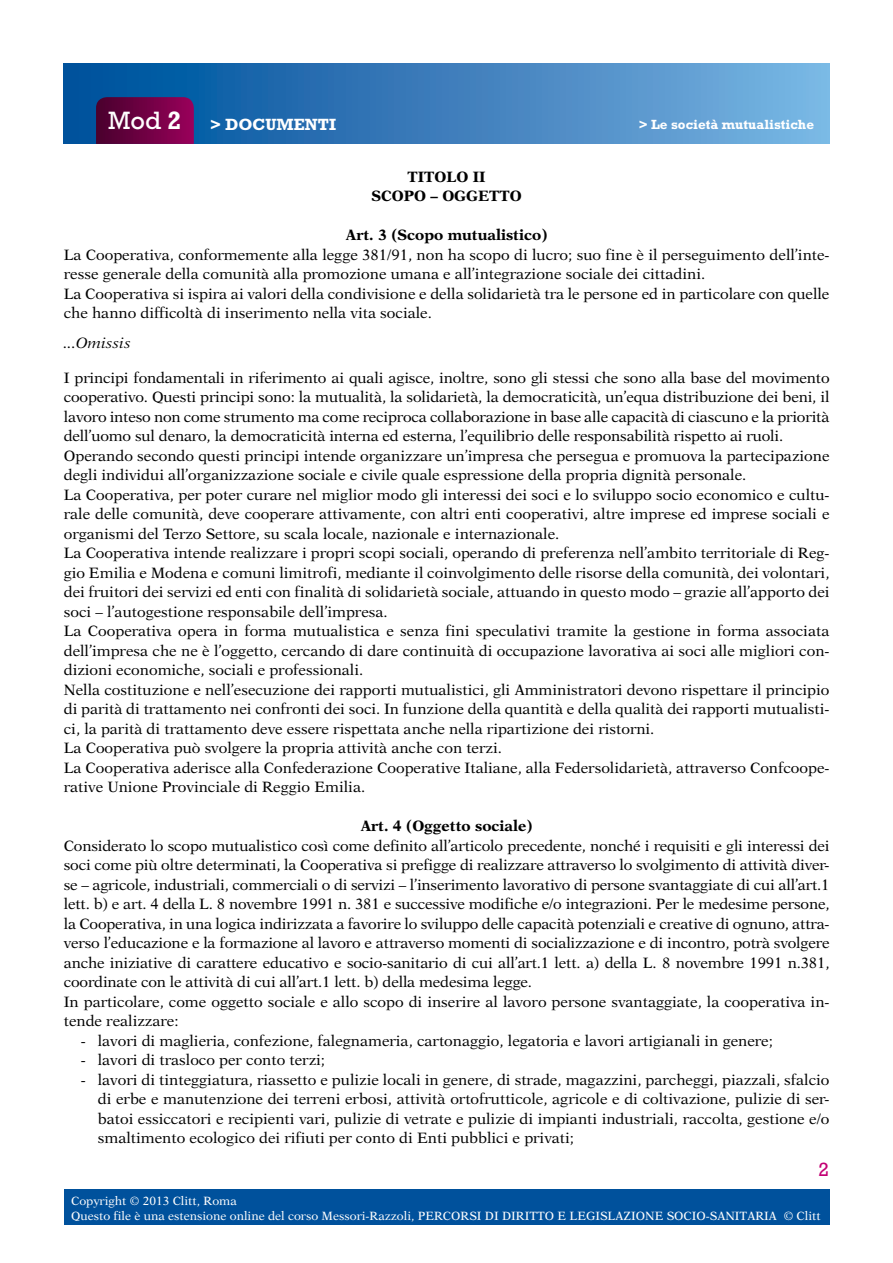
<style>
.page{position:relative;width:893px;height:1263px;background:#fff}
.page>*{position:absolute;margin:0;border:0;box-sizing:border-box;transform-origin:0 0}
.t1{font:19.5px "Rockwell Std";color:#c30074}
.t2{font:700 16.5px "Rockwell Std";color:#fff}
.t3{font:15px/19.5px "New Aster LT Std";color:#000}
.t4{font:700 15px/19.5px "New Aster LT Std";color:#000;text-align:center}
.t5{font:italic 15px "New Aster LT Std";color:#000}
.t6{font:700 13.5px "Rockwell Std";color:#fff}
.t7{font:12px/15px "New Aster LT Std";color:#fff}
.s1{font-weight:400;font-size:25.5px}
.s2{font-size:25.5px}
</style>
<div class="page">
<div style="left:64px;top:1189px;width:765px;height:36px;background:#00519c"></div>
<div style="left:64px;top:63px;width:765px;height:81px;background:linear-gradient(to right,#004c99,#7eb4e2)"></div>
<svg style="left:96px;top:97px;width:98px;height:47px;background:#6e0145"></svg>
<p class="t2" style="left:108px;top:114px;width:229px"><span class="s1">Mod</span> <span class="s2">2</span> &gt; DOCUMENTI</p>
<p class="t6" style="left:639px;top:116px;width:177px">&gt; Le società mutualistiche</p>
<p class="t4" style="left:371px;top:167px;width:152px">TITOLO II<br>SCOPO – OGGETTO</p>
<p class="t4" style="left:346px;top:225px;width:203px">Art. 3 (Scopo mutualistico)</p>
<p class="t3" style="left:64px;top:245px;width:767px">La Cooperativa, conformemente alla legge 381/91, non ha scopo di lucro; suo fine è il perseguimento dell’inte&shy;resse generale della comunità alla promozione umana e all’integrazione sociale dei cittadini.<br>La Cooperativa si ispira ai valori della condivisione e della solidarietà tra le persone ed in particolare con quelle che hanno difficoltà di inserimento nella vita sociale.</p>
<p class="t5" style="left:64px;top:334px;width:69px">...Omissis</p>
<p class="t3" style="left:64px;top:368px;width:767px">I principi fondamentali in riferimento ai quali agisce, inoltre, sono gli stessi che sono alla base del movimento cooperativo. Questi principi sono: la mutualità, la solidarietà, la democraticità, un’equa distribuzione dei beni, il lavoro inteso non come strumento ma come reciproca collaborazione in base alle capacità di ciascuno e la priorità dell’uomo sul denaro, la democraticità interna ed esterna, l’equilibrio delle responsabilità rispetto ai ruoli.<br>Operando secondo questi principi intende organizzare un’impresa che persegua e promuova la partecipazione degli individui all’organizzazione sociale e civile quale espressione della propria dignità personale.<br>La Cooperativa, per poter curare nel miglior modo gli interessi dei soci e lo sviluppo socio economico e cultu&shy;rale delle comunità, deve cooperare attivamente, con altri enti cooperativi, altre imprese ed imprese sociali e organismi del Terzo Settore, su scala locale, nazionale e internazionale.<br>La Cooperativa intende realizzare i propri scopi sociali, operando di preferenza nell’ambito territoriale di Reg&shy;gio Emilia e Modena e comuni limitrofi, mediante il coinvolgimento delle risorse della comunità, dei volontari, dei fruitori dei servizi ed enti con finalità di solidarietà sociale, attuando in questo modo – grazie all’apporto dei soci – l’autogestione responsabile dell’impresa.<br>La Cooperativa opera in forma mutualistica e senza fini speculativi tramite la gestione in forma associata dell’impresa che ne è l’oggetto, cercando di dare continuità di occupazione lavorativa ai soci alle migliori con&shy;dizioni economiche, sociali e professionali.<br>Nella costituzione e nell’esecuzione dei rapporti mutualistici, gli Amministratori devono rispettare il principio di parità di trattamento nei confronti dei soci. In funzione della quantità e della qualità dei rapporti mutualisti&shy;ci, la parità di trattamento deve essere rispettata anche nella ripartizione dei ristorni.<br>La Cooperativa può svolgere la propria attività anche con terzi.<br>La Cooperativa aderisce alla Confederazione Cooperative Italiane, alla Federsolidarietà, attraverso Confcoope&shy;rative Unione Provinciale di Reggio Emilia.</p>
<p class="t4" style="left:361px;top:816px;width:173px">Art. 4 (Oggetto sociale)</p>
<p class="t3" style="left:64px;top:836px;width:767px">Considerato lo scopo mutualistico così come definito all’articolo precedente, nonché i requisiti e gli interessi dei soci come più oltre determinati, la Cooperativa si prefigge di realizzare attraverso lo svolgimento di attività diver&shy;se – agricole, industriali, commerciali o di servizi – l’inserimento lavorativo di persone svantaggiate di cui all’art.1 lett. b) e art. 4 della L. 8 novembre 1991 n. 381 e successive modifiche e/o integrazioni. Per le medesime persone, la Cooperativa, in una logica indirizzata a favorire lo sviluppo delle capacità potenziali e creative di ognuno, attra&shy;verso l’educazione e la formazione al lavoro e attraverso momenti di socializzazione e di incontro, potrà svolgere anche iniziative di carattere educativo e socio-sanitario di cui all’art.1 lett. a) della L. 8 novembre 1991 n.381, coordinate con le attività di cui all’art.1 lett. b) della medesima legge.<br>In particolare, come oggetto sociale e allo scopo di inserire al lavoro persone svantaggiate, la cooperativa in&shy;tende realizzare:</p>
<p class="t3" style="left:81px;top:1031px;width:694px">- lavori di maglieria, confezione, falegnameria, cartonaggio, legatoria e lavori artigianali in genere;</p>
<p class="t3" style="left:81px;top:1050px;width:246px">- lavori di trasloco per conto terzi;</p>
<p class="t3" style="left:98px;top:1070px;width:733px;text-align:justify;text-indent:-17px">- lavori di tinteggiatura, riassetto e pulizie locali in genere, di strade, magazzini, parcheggi, piazzali, sfalcio di erbe e manutenzione dei terreni erbosi, attività ortofrutticole, agricole e di coltivazione, pulizie di ser&shy;batoi essiccatori e recipienti vari, pulizie di vetrate e pulizie di impianti industriali, raccolta, gestione e/o smaltimento ecologico dei rifiuti per conto di Enti pubblici e privati;</p>
<h1 class="t1" style="left:819px;top:1158px;width:12px">2</h1>
<p class="t7" style="left:71px;top:1193px;width:751px">Copyright © 2013 Clitt, Roma<br>Questo file è una estensione online del corso Messori-Razzoli, PERCORSI DI DIRITTO E LEGISLAZIONE SOCIO-SANITARIA © Clitt</p>
</div>
